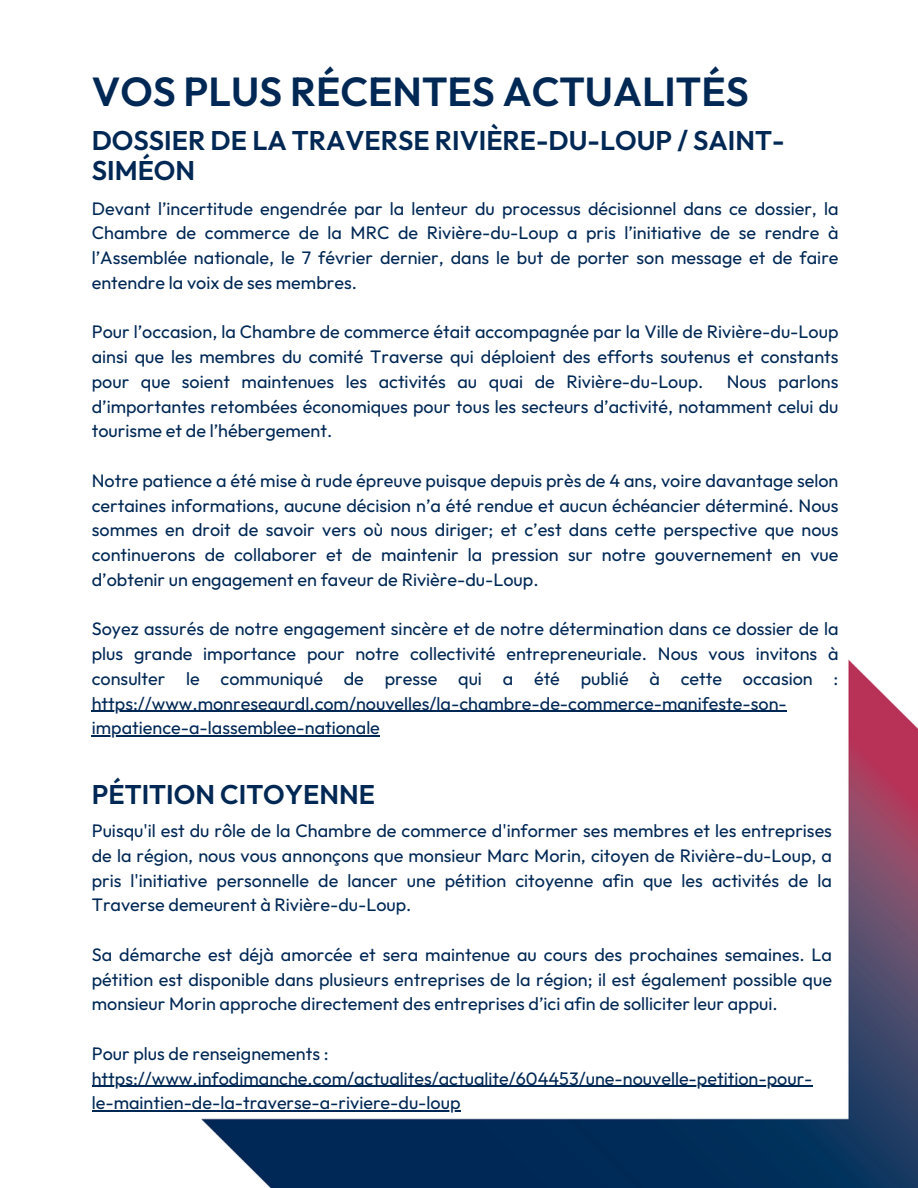
<style>
.page{position:relative;width:918px;height:1188px;background:#fff}
.page>*{position:absolute;margin:0;border:0;box-sizing:border-box;transform-origin:0 0}
.t1{font:600 40.5px "Outfit";color:#002855}
.t2{font:600 27px/30.3px "Outfit";color:#002855}
.t3{font:18px/24.8px "Outfit";color:#002855;text-align:justify}
</style>
<div class="page">
<img style="left:91px;top:659px;width:827px;height:529px">
<hr style="left:92px;top:711px;width:695px;height:1px;background:#002855">
<hr style="left:92px;top:736px;width:288px;height:1px;background:#002855">
<hr style="left:92px;top:1086px;width:721px;height:1px;background:#002855">
<hr style="left:92px;top:1111px;width:369px;height:1px;background:#002855">
<h1 class="t1" style="left:92px;top:66px;width:659px">VOS PLUS RÉCENTES ACTUALITÉS</h1>
<h2 class="t2" style="left:92px;top:124px;width:694px">DOSSIER DE LA TRAVERSE RIVIÈRE-DU-LOUP / SAINT-<br>SIMÉON</h2>
<p class="t3" style="left:92px;top:196px;width:748px">Devant l’incertitude engendrée par la lenteur du processus décisionnel dans ce dossier, la Chambre de commerce de la MRC de Rivière-du-Loup a pris l’initiative de se rendre à l’Assemblée nationale, le 7 février dernier, dans le but de porter son message et de faire entendre la voix de ses membres.</p>
<p class="t3" style="left:92px;top:319px;width:748px">Pour l’occasion, la Chambre de commerce était accompagnée par la Ville de Rivière-du-Loup ainsi que les membres du comité Traverse qui déploient des efforts soutenus et constants pour que soient maintenues les activités au quai de Rivière-du-Loup.</p>
<p class="t3" style="left:92px;top:369px;width:748px;text-indent:635px">Nous parlons d’importantes retombées économiques pour tous les secteurs d’activité, notamment celui du tourisme et de l’hébergement.</p>
<p class="t3" style="left:92px;top:468px;width:748px">Notre patience a été mise à rude épreuve puisque depuis près de 4 ans, voire davantage selon certaines informations, aucune décision n’a été rendue et aucun échéancier déterminé. Nous sommes en droit de savoir vers où nous diriger; et c’est dans cette perspective que nous continuerons de collaborer et de maintenir la pression sur notre gouvernement en vue d’obtenir un engagement en faveur de Rivière-du-Loup.</p>
<p class="t3" style="left:92px;top:616px;width:748px;text-align:left">Soyez assurés de notre engagement sincère et de notre détermination dans ce dossier de la plus grande importance pour notre collectivité entrepreneuriale. Nous vous invitons à consulter le communiqué de presse qui a été publié à cette occasion : https://www.monreseaurdl.com/nouvelles/la-chambre-de-commerce-manifeste-son&shy;impatience-a-lassemblee-nationale</p>
<h2 class="t2" style="left:92px;top:779px;width:285px">PÉTITION CITOYENNE</h2>
<p class="t3" style="left:92px;top:818px;width:742px">Puisqu'il est du rôle de la Chambre de commerce d'informer ses membres et les entreprises de la région, nous vous annonçons que monsieur Marc Morin, citoyen de Rivière-du-Loup, a pris l'initiative personnelle de lancer une pétition citoyenne afin que les activités de la Traverse demeurent à Rivière-du-Loup.</p>
<p class="t3" style="left:92px;top:942px;width:742px">Sa démarche est déjà amorcée et sera maintenue au cours des prochaines semaines. La pétition est disponible dans plusieurs entreprises de la région; il est également possible que monsieur Morin approche directement des entreprises d’ici afin de solliciter leur appui.</p>
<p class="t3" style="left:92px;top:1041px;width:722px;text-align:left">Pour plus de renseignements : https://www.infodimanche.com/actualites/actualite/604453/une-nouvelle-petition-pour&shy;le-maintien-de-la-traverse-a-riviere-du-loup</p>
</div>
